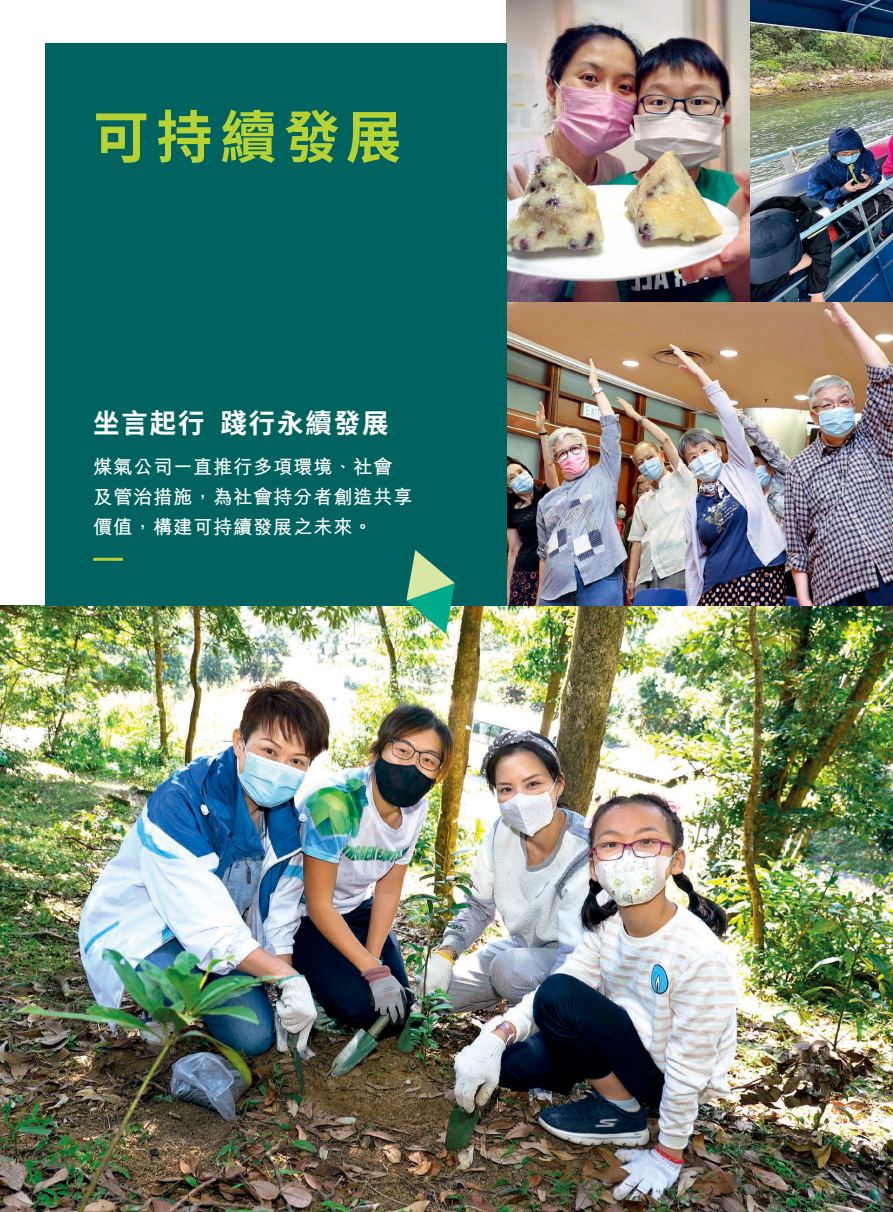
<style>
.page{position:relative;width:893px;height:1212px;background:#fff}
.page>*{position:absolute;margin:0;border:0;box-sizing:border-box;transform-origin:0 0}
.t1{font:700 57px "Noto Sans HK";letter-spacing:.135em;color:#b7d333}
.t2{font:700 27px "Noto Sans HK";letter-spacing:.07em;color:#fff}
.t3{font:700 19.5px/30px "M Hei HK";letter-spacing:.025em;color:#fff}
</style>
<div class="page">
<img style="left:506px;top:0;width:245px;height:303px">
<img style="left:751px;top:0;width:142px;height:303px">
<img style="left:0;top:606px;width:893px;height:606px">
<img style="left:506px;top:303px;width:387px;height:303px">
<div style="left:45px;top:43px;width:461px;height:563px;background:#006360"></div>
<hr style="left:93px;top:558px;width:30px;height:3px;background:#b7d333">
<img style="left:406px;top:550px;width:49px;height:84px">
<h1 class="t1" style="left:93px;top:105px;width:310px">可持續發展</h1>
<h2 class="t2" style="left:93px;top:408px;width:297px">坐言起行 踐行永續發展</h2>
<p class="t3" style="left:93px;top:450px;width:321px">煤氣公司一直推行多項環境、社會及管治措施，為社會持分者創造共享價值，構建可持續發展之未來。</p>
</div>
